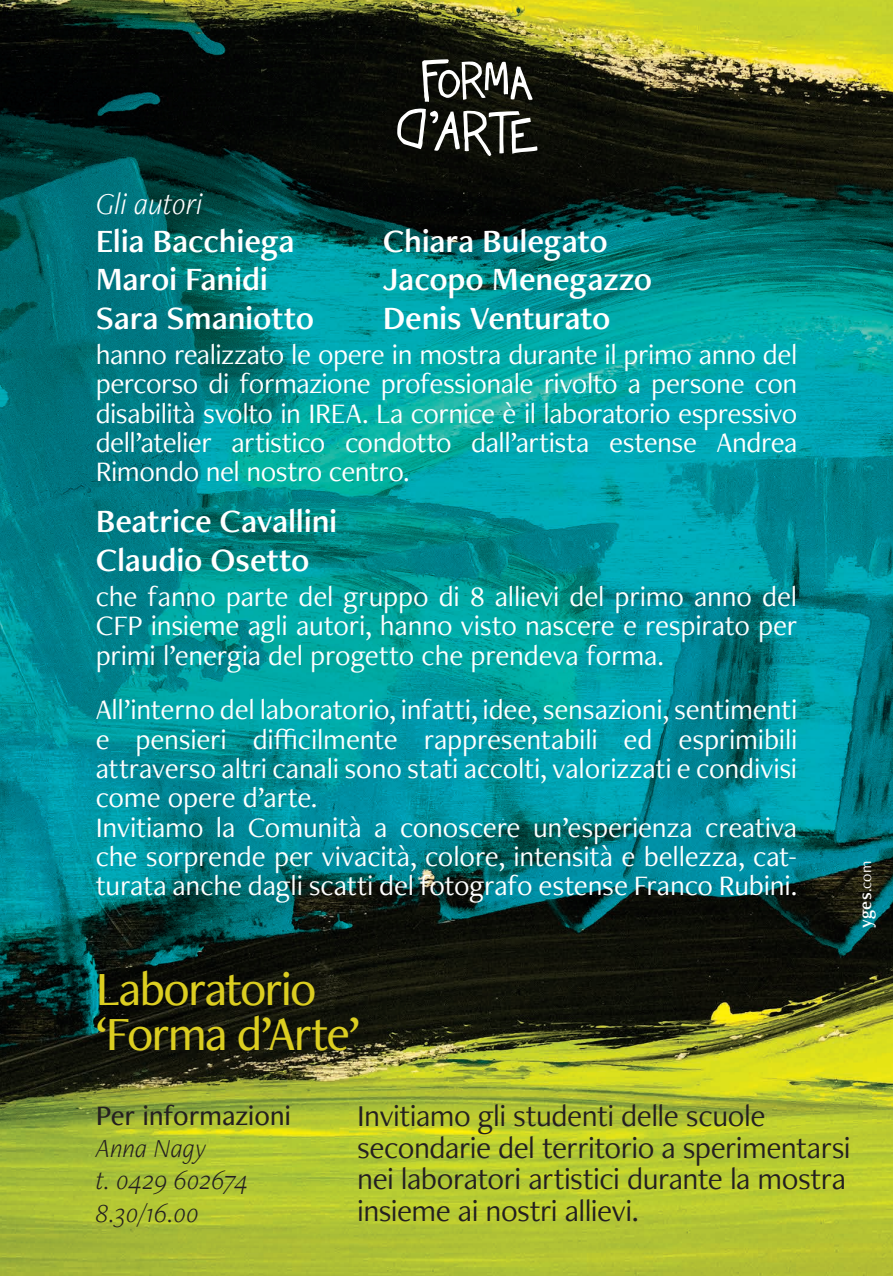
<style>
.page{position:relative;width:893px;height:1276px;background:#fff}
.page>*{position:absolute;margin:0;border:0;box-sizing:border-box;transform-origin:0 0}
.t1{font:500 49.5px/45px "Freight Neo Pro";letter-spacing:-.04em;color:#dcce21}
.t2{font:33.75px/38.2px "Freight Neo Pro Semi";letter-spacing:-.005em;color:#fff}
.t3{font:31.5px/31.5px "Freight Neo Pro";letter-spacing:-.015em;color:#231f20}
.t4{font:italic 300 31.5px "Freight Neo Pro";letter-spacing:-.01em;color:#fff}
.t5{font:29.25px/29.2px "Freight Neo Pro";letter-spacing:-.01em;color:#fff;text-align:justify}
.t6{font:500 29.25px "Freight Neo Pro";letter-spacing:-.01em;color:#231f20}
.t7{font:italic 300 27px/32.4px "Freight Neo Pro";letter-spacing:-.005em;color:#231f20}
.t8{font:18px "Freight Neo Pro Semi";color:#fff}
.s1{font-family:"Freight Neo Pro";font-size:15.75px}
</style>
<div class="page">
<img style="left:0;top:0;width:893px;height:1276px">
<svg style="left:422px;top:59px;width:111px;height:43px"></svg>
<svg style="left:397px;top:108px;width:140px;height:48px"></svg>
<p class="t4" style="left:96px;top:182px;width:109px">Gli autori</p>
<p class="t2" style="left:96px;top:221px;width:201px">Elia Bacchiega</p>
<p class="t2" style="left:383px;top:221px;width:226px">Chiara Bulegato</p>
<p class="t2" style="left:96px;top:259px;width:174px">Maroi Fanidi</p>
<p class="t2" style="left:383px;top:259px;width:271px">Jacopo Menegazzo</p>
<p class="t2" style="left:96px;top:297px;width:220px">Sara Smaniotto</p>
<p class="t2" style="left:383px;top:297px;width:229px">Denis Venturato</p>
<p class="t5" style="left:96px;top:339px;width:703px">hanno realizzato le opere in mostra durante il primo anno del percorso di formazione professionale rivolto a persone con disabilità svolto in IREA. La cornice è il laboratorio espressivo dell’atelier artistico condotto dall’artista estense Andrea Rimondo nel nostro centro.</p>
<p class="t2" style="left:96px;top:501px;width:243px">Beatrice Cavallini<br>Claudio Osetto</p>
<p class="t5" style="left:96px;top:581px;width:703px">che fanno parte del gruppo di 8 allievi del primo anno del CFP insieme agli autori, hanno visto nascere e respirato per primi l’energia del progetto che prendeva forma.</p>
<p class="t5" style="left:96px;top:694px;width:703px;text-align:left">All’interno del laboratorio, infatti, idee, sensazioni, sentimenti e pensieri difficilmente rappresentabili ed esprimibili attraverso altri canali sono stati accolti, valorizzati e condivisi come opere d’arte.<br>Invitiamo la Comunità a conoscere un’esperienza creativa che sorprende per vivacità, colore, intensità e bellezza, cat&shy;turata anche dagli scatti del fotografo estense Franco Rubini.</p>
<h1 class="t1" style="left:96px;top:965px;width:266px">Laboratorio ‘Forma d’Arte’</h1>
<p class="t8" style="left:853px;top:927px;width:69px;rotate:-90deg">yges<span class="s1">.com</span></p>
<p class="t6" style="left:96px;top:1095px;width:197px">Per informazioni</p>
<p class="t7" style="left:96px;top:1131px;width:154px">Anna Nagy<br>t. 0429 602674<br>8.30/16.00</p>
<p class="t3" style="left:357px;top:1099px;width:495px">Invitiamo gli studenti delle scuole secondarie del territorio a sperimentarsi nei laboratori artistici durante la mostra insieme ai nostri allievi.</p>
</div>
